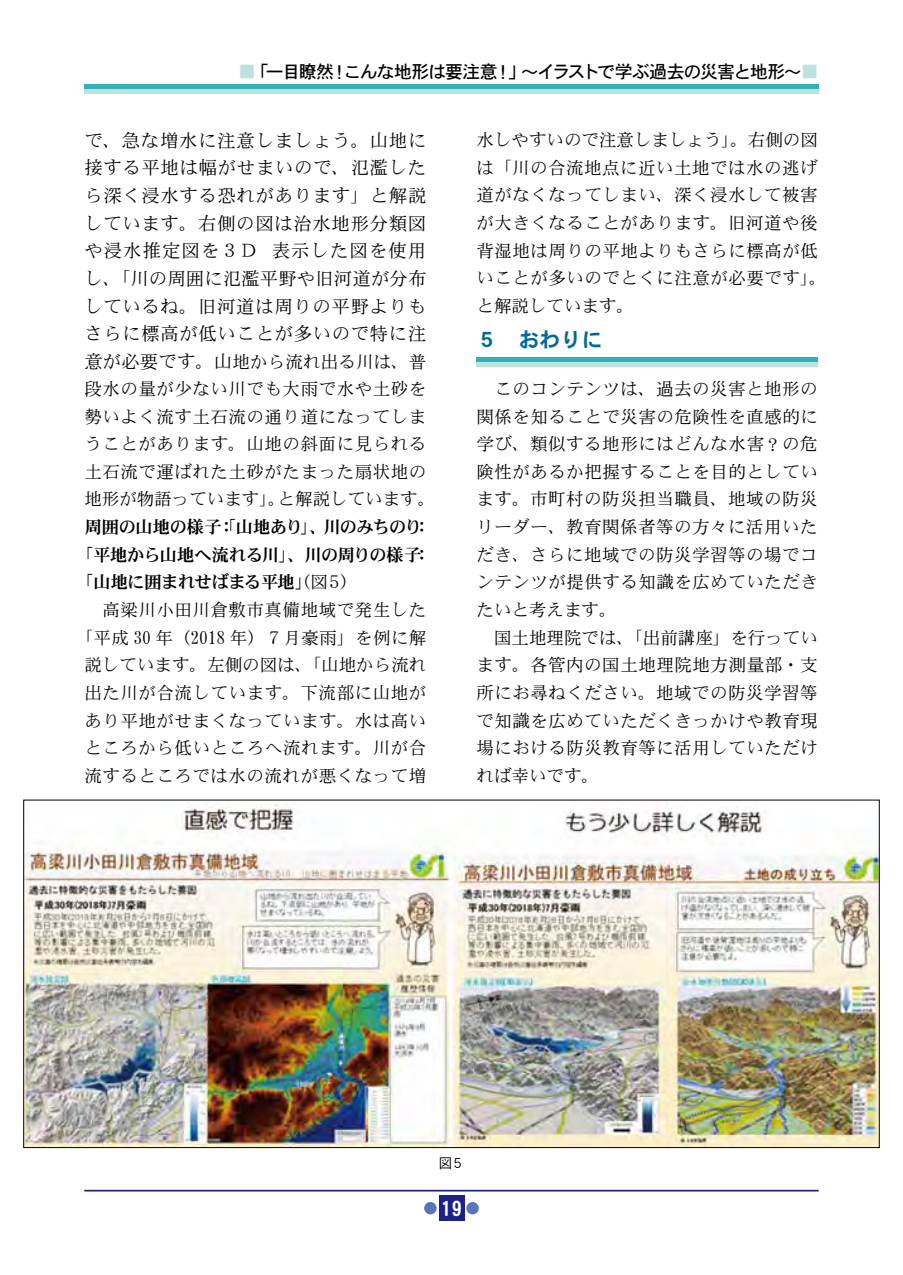
<style>
.page{position:relative;width:903px;height:1275px;background:#fff}
.page>*{position:absolute;margin:0;border:0;box-sizing:border-box;transform-origin:0 0}
.t1{font:21px "DFHS Gothic W7 WIN RKSJ H";color:#006a94}
.t2{font:21px "DFHS Gothic W7 WIN RKSJ H";color:#fff}
.t3{font:18.38px/27.7px "DFHS Mincho W3 WIN RKSJ H";letter-spacing:.035em;color:#000;text-align:justify}
.t4{font:17.85px "DFHS Gothic W5 WIN RKSJ H";letter-spacing:-.065em;color:#000}
.t5{font:17.5px/27.7px "DFHS Mincho W3 WIN RKSJ H";letter-spacing:.03em;color:#000}
.t6{font:17.5px/27.7px "DFHS Mincho W7 WIN RKSJ H";letter-spacing:-.035em;color:#000;text-align:justify}
.t7{font:14px "DFHS Gothic W3 WIN RKSJ H";color:#000}
.s1{color:#bce1df}
.s2{font-size:18.38px}
.s3{font-family:"DFHS Mincho W3 WIN RKSJ H"}
</style>
<div class="page">
<hr style="left:84px;top:1190px;width:735px;height:1px;background:#1d2088">
<div style="left:439px;top:1196px;width:25px;height:25px;background:#1d2088"></div>
<div style="left:466px;top:1202px;width:13px;height:12px;background:#5976ba;border-radius:50%"></div>
<div style="left:424px;top:1202px;width:13px;height:12px;background:#5976ba;border-radius:50%"></div>
<div style="left:84px;top:89px;width:735px;height:5px;background:#bce1df"></div>
<div style="left:84px;top:84px;width:735px;height:5px;background:#2fb2b9"></div>
<img style="left:25px;top:802px;width:853px;height:344px">
<hr style="left:476px;top:362px;width:342px;height:4px;background:#bce1df">
<div style="left:476px;top:357px;width:342px;height:5px;background:#2fb2b9"></div>
<p class="t4" style="left:238px;top:63px;width:582px"><span class="s1">■</span>「一目瞭然！こんな地形は要注意！」～イラストで学ぶ過去の災害と地形～<span class="s1">■</span></p>
<p class="t3" style="left:84px;top:127px;width:344px">で、急な増水に注意しましょう。山地に接する平地は幅がせまいので、氾濫したら深く浸水する恐れがあります」と解説しています。右側の図は治水地形分類図や浸水推定図を３Ｄ 表示した図を使用し、「川の周囲に氾濫平野や旧河道が分布しているね。旧河道は周りの平野よりもさらに標高が低いことが多いので特に注</p>
<p class="t5" style="left:84px;top:348px;width:352px"><span class="s2">意が必要です。山</span>地から流れ出る川は、普段水の量が少ない川でも大雨で水や土砂を勢いよく流す土石流の通り道になってしまうことがあります。山地の斜面に見られる土石流で運ばれた土砂がたまった扇状地の地形が物語っています」。と解説しています。</p>
<p class="t6" style="left:76px;top:513px;width:357px;text-indent:9px">周囲の山地の様子：「山地あり」、川のみちのり：「平地から山地へ流れる川」、川の周りの様子：「山地に囲まれせばまる平地」<span class="s3">（図５）</span></p>
<p class="t5" style="left:76px;top:596px;width:352px;text-align:center">　高梁川小田川倉敷市真備地域で発生した「平成 30 年（2018 年）７月豪雨」を例に解説しています。左側の図は、「山地から流れ出た川が合流しています。下流部に山地があり平地がせまくなっています。水は高いところから低いところへ流れます。川が合流するところでは水の流れが悪くなって増</p>
<p class="t5" style="left:476px;top:126px;width:352px">水しやすいので注意しましょう」。右側の図は「川の合流地点に近い土地では水の逃げ道がなくなってしまい、深く浸水して被害が大きくなることがあります。旧河道や後背湿地は周りの平地よりもさらに標高が低いことが多いのでとくに注意が必要です」。と解説しています。</p>
<p class="t1" style="left:476px;top:329px;width:127px">５　おわりに</p>
<p class="t5" style="left:476px;top:375px;width:343px">　このコンテンツは、過去の災害と地形の関係を知ることで災害の危険性を直感的に学び、類似する地形にはどんな水害？の危険性があるか把握することを目的としています。市町村の防災担当職員、地域の防災リーダー、教育関係者等の方々に活用いただき、さらに地域での防災学習等の場でコンテンツが提供する知識を広めていただきたいと考えます。<br>　国土地理院では、「出前講座」を行っています。各管内の国土地理院地方測量部・支所にお尋ねください。地域での防災学習等で知識を広めていただくきっかけや教育現場における防災教育等に活用していただければ幸いです。</p>
<p class="t7" style="left:438px;top:1156px;width:28px">図５</p>
<p class="t2" style="left:441px;top:1198px;width:23px">19</p>
</div>
